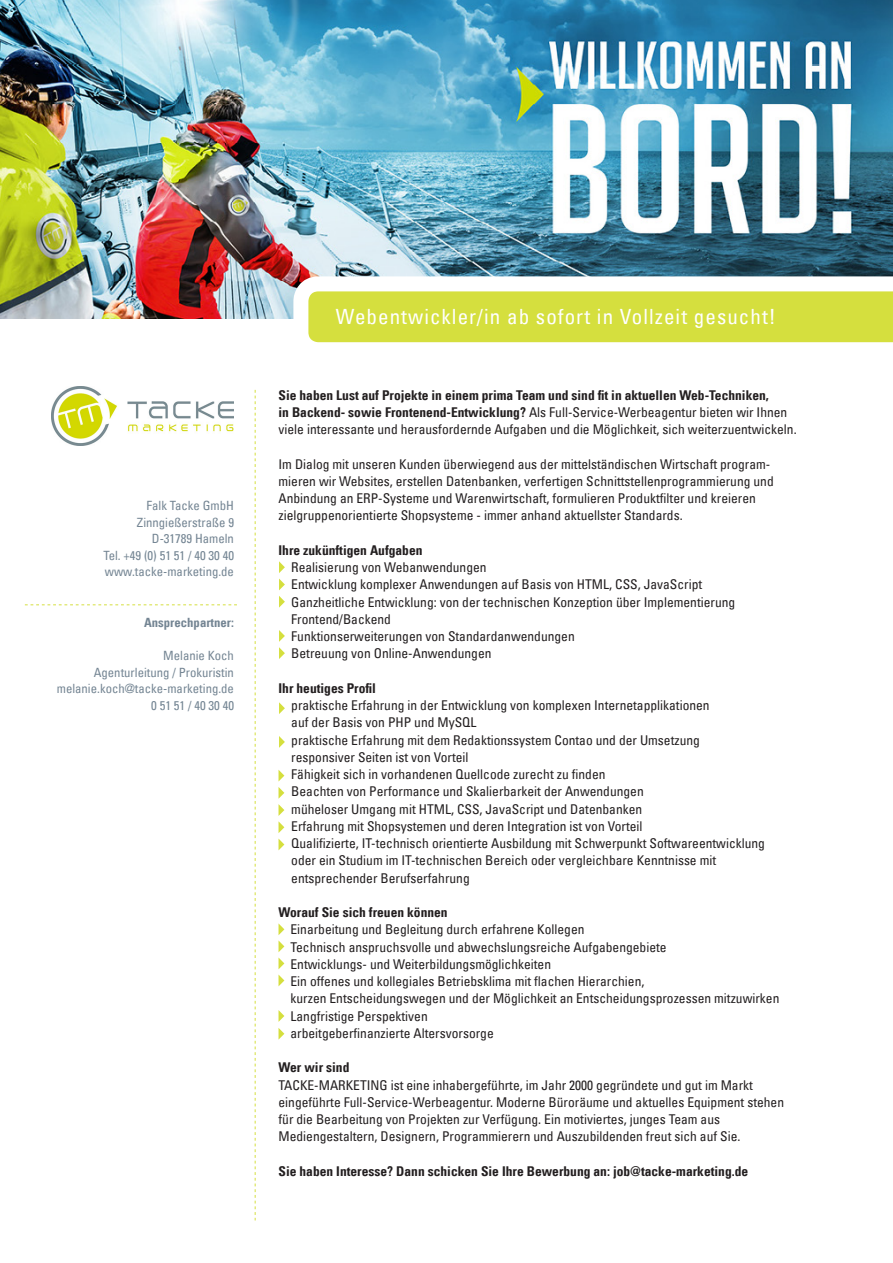
<style>
.page{position:relative;width:893px;height:1263px;background:#fff}
.page>*{position:absolute;margin:0;border:0;box-sizing:border-box;transform-origin:0 0}
.t1{font:condensed 21px "Univers LT";letter-spacing:.05em;color:#fff}
.t2{font:condensed 13.5px "Univers LT";color:#231f20}
.t3{font:700 condensed 13.5px "Univers LT";color:#231f20}
.t4{font:condensed 12.75px "Univers LT";color:#748593}
.t5{font:700 condensed 12.75px "Univers LT";color:#748593}
.s1{font-weight:700}
</style>
<div class="page">
<img style="left:0;top:0;width:893px;height:319px">
<svg style="left:286px;top:269px;width:607px;height:74px"></svg>
<svg style="left:25px;top:604px;width:212px;height:1px"></svg>
<svg style="left:255px;top:390px;width:1px;height:830px"></svg>
<img style="left:51px;top:386px;width:183px;height:59px">
<svg style="left:279px;top:561px;width:6px;height:29px"></svg>
<svg style="left:279px;top:596px;width:6px;height:12px"></svg>
<svg style="left:279px;top:630px;width:6px;height:29px"></svg>
<svg style="left:279px;top:702px;width:6px;height:12px"></svg>
<svg style="left:279px;top:736px;width:6px;height:12px"></svg>
<svg style="left:279px;top:770px;width:5px;height:11px"></svg>
<svg style="left:279px;top:787px;width:5px;height:63px"></svg>
<svg style="left:279px;top:924px;width:5px;height:62px"></svg>
<svg style="left:279px;top:1010px;width:5px;height:12px"></svg>
<svg style="left:279px;top:1028px;width:5px;height:11px"></svg>
<p class="t4" style="left:146px;top:498px;width:89px">Falk Tacke GmbH</p>
<p class="t4" style="left:137px;top:514px;width:99px">Zinngießerstraße 9</p>
<p class="t4" style="left:152px;top:531px;width:84px">D-31789 Hameln</p>
<p class="t4" style="left:103px;top:547px;width:132px">Tel. +49 (0) 51 51 / 40 30 40</p>
<p class="t4" style="left:105px;top:564px;width:131px">www.tacke-marketing.de</p>
<p class="t5" style="left:144px;top:615px;width:91px">Ansprechpartner:</p>
<p class="t4" style="left:163px;top:647px;width:72px">Melanie Koch</p>
<p class="t4" style="left:94px;top:664px;width:142px">Agenturleitung / Prokuristin</p>
<p class="t4" style="left:57px;top:680px;width:179px">melanie.koch@tacke-marketing.de</p>
<p class="t4" style="left:151px;top:697px;width:84px">0 51 51 / 40 30 40</p>
<p class="t1" style="left:336px;top:303px;width:441px">Webentwickler/in ab sofort in Vollzeit gesucht!</p>
<p class="t3" style="left:279px;top:386px;width:492px">Sie haben Lust auf Projekte in einem prima Team und sind fit in aktuellen Web-Techniken,</p>
<p class="t2" style="left:279px;top:403px;width:510px"><span class="s1">in Backend- sowie Frontenend-Entwicklung?</span> Als Full-Service-Werbeagentur bieten wir Ihnen</p>
<p class="t2" style="left:279px;top:421px;width:520px">viele interessante und herausfordernde Aufgaben und die Möglichkeit, sich weiterzuentwickeln.</p>
<p class="t2" style="left:279px;top:455px;width:493px">Im Dialog mit unseren Kunden überwiegend aus der mittelständischen Wirtschaft program-</p>
<p class="t2" style="left:279px;top:472px;width:497px">mieren wir Websites, erstellen Datenbanken, verfertigen Schnittstellenprogrammierung und</p>
<p class="t2" style="left:279px;top:490px;width:479px">Anbindung an ERP-Systeme und Warenwirtschaft, formulieren Produktfilter und kreieren</p>
<p class="t2" style="left:279px;top:507px;width:406px">zielgruppenorientierte Shopsysteme - immer anhand aktuellster Standards.</p>
<p class="t3" style="left:279px;top:542px;width:146px">Ihre zukünftigen Aufgaben</p>
<p class="t2" style="left:291px;top:559px;width:197px">Realisierung von Webanwendungen</p>
<p class="t2" style="left:291px;top:576px;width:412px">Entwicklung komplexer Anwendungen auf Basis von HTML, CSS, JavaScript</p>
<p class="t2" style="left:291px;top:593px;width:445px">Ganzheitliche Entwicklung: von der technischen Konzeption über Implementierung</p>
<p class="t2" style="left:291px;top:610px;width:101px">Frontend/Backend</p>
<p class="t2" style="left:291px;top:628px;width:285px">Funktionserweiterungen von Standardanwendungen</p>
<p class="t2" style="left:291px;top:645px;width:202px">Betreuung von Online-Anwendungen</p>
<p class="t3" style="left:279px;top:680px;width:99px">Ihr heutiges Profil</p>
<p class="t2" style="left:291px;top:697px;width:420px">praktische Erfahrung in der Entwicklung von komplexen Internetapplikationen</p>
<p class="t2" style="left:291px;top:714px;width:187px">auf der Basis von PHP und MySQL</p>
<p class="t2" style="left:291px;top:731px;width:410px">praktische Erfahrung mit dem Redaktionssystem Contao und der Umsetzung</p>
<p class="t2" style="left:291px;top:748px;width:179px">responsiver Seiten ist von Vorteil</p>
<p class="t2" style="left:291px;top:766px;width:316px">Fähigkeit sich in vorhandenen Quellcode zurecht zu finden</p>
<p class="t2" style="left:291px;top:783px;width:354px">Beachten von Performance und Skalierbarkeit der Anwendungen</p>
<p class="t2" style="left:291px;top:800px;width:352px">müheloser Umgang mit HTML, CSS, JavaScript und Datenbanken</p>
<p class="t2" style="left:291px;top:817px;width:353px">Erfahrung mit Shopsystemen und deren Integration ist von Vorteil</p>
<p class="t2" style="left:291px;top:835px;width:475px">Qualifizierte, IT-technisch orientierte Ausbildung mit Schwerpunkt Softwareentwicklung</p>
<p class="t2" style="left:291px;top:852px;width:426px">oder ein Studium im IT-technischen Bereich oder vergleichbare Kenntnisse mit</p>
<p class="t2" style="left:291px;top:869px;width:180px">entsprechender Berufserfahrung</p>
<p class="t3" style="left:279px;top:904px;width:171px">Worauf Sie sich freuen können</p>
<p class="t2" style="left:291px;top:921px;width:295px">Einarbeitung und Begleitung durch erfahrene Kollegen</p>
<p class="t2" style="left:291px;top:938px;width:378px">Technisch anspruchsvolle und abwechslungsreiche Aufgabengebiete</p>
<p class="t2" style="left:291px;top:955px;width:262px">Entwicklungs- und Weiterbildungsmöglichkeiten</p>
<p class="t2" style="left:291px;top:973px;width:355px">Ein offenes und kollegiales Betriebsklima mit flachen Hierarchien,</p>
<p class="t2" style="left:291px;top:990px;width:490px">kurzen Entscheidungswegen und der Möglichkeit an Entscheidungsprozessen mitzuwirken</p>
<p class="t2" style="left:291px;top:1007px;width:139px">Langfristige Perspektiven</p>
<p class="t2" style="left:291px;top:1024px;width:205px">arbeitgeberfinanzierte Altersvorsorge</p>
<p class="t3" style="left:279px;top:1059px;width:72px">Wer wir sind</p>
<p class="t2" style="left:279px;top:1076px;width:476px">TACKE-MARKETING ist eine inhabergeführte, im Jahr 2000 gegründete und gut im Markt</p>
<p class="t2" style="left:279px;top:1093px;width:507px">eingeführte Full-Service-Werbeagentur. Moderne Büroräume und aktuelles Equipment stehen</p>
<p class="t2" style="left:279px;top:1111px;width:443px">für die Bearbeitung von Projekten zur Verfügung. Ein motiviertes, junges Team aus</p>
<p class="t2" style="left:279px;top:1128px;width:463px">Mediengestaltern, Designern, Programmierern und Auszubildenden freut sich auf Sie.</p>
<p class="t3" style="left:279px;top:1163px;width:471px">Sie haben Interesse? Dann schicken Sie Ihre Bewerbung an: job@tacke-marketing.de</p>
</div>
